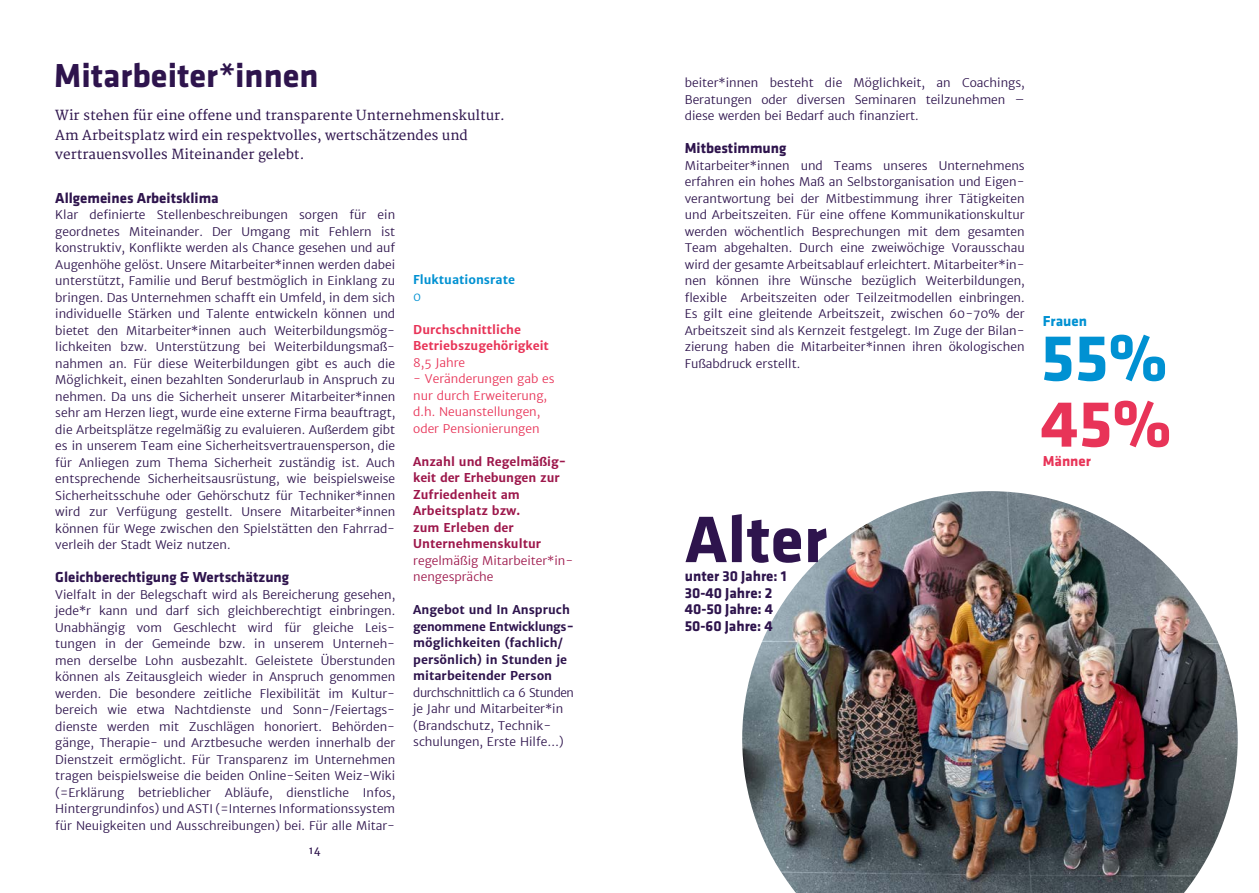
<style>
.page{position:relative;width:1259px;height:893px;background:#fff}
.page>*{position:absolute;margin:0;border:0;box-sizing:border-box;transform-origin:0 0}
.t1{font:700 68.1px "Klavika";color:#2e144d}
.t2{font:700 68.1px "Klavika";color:#0091d2}
.t3{font:700 68.1px "Klavika";color:#e83458}
.t4{font:700 34.5px "Klavika";color:#2e144d}
.t5{font:700 15px/16.5px "Klavika";color:#2e144d}
.t6{font:700 15px "Klavika";color:#0091d2}
.t7{font:700 15px "Klavika";color:#e83458}
.t8{font:13.5px/19.5px "Merriweather";color:#2e144d}
.t9{font:300 12px/16.5px "Merriweather Sans";color:#2e144d;text-align:justify}
.t10{font:700 12px/16.5px "Merriweather Sans";color:#2e144d}
.t11{font:700 12px/16.5px "Merriweather Sans";color:#9d174b}
.t12{font:300 12px/16.5px "Merriweather Sans";color:#e83458}
.t13{font:700 12px/16.5px "Merriweather Sans";color:#e83458}
.t14{font:300 12px/16.5px "Merriweather Sans";color:#9d174b}
.t15{font:700 12px "Merriweather Sans";color:#0091d2}
.t16{font:300 12px "Merriweather Sans";color:#0091d2}
.t17{font:10.5px "Merriweather Sans";color:#2e144d}
</style>
<div class="page">
<img style="left:742px;top:491px;width:495px;height:402px">
<h2 class="t4" style="left:54px;top:57px;width:266px">Mitarbeiter*innen</h2>
<p class="t8" style="left:55px;top:106px;width:451px">Wir stehen für eine offene und transparente Unternehmenskultur.<br>Am Arbeitsplatz wird ein respektvolles, wertschätzendes und vertrauensvolles Miteinander gelebt.</p>
<p class="t5" style="left:55px;top:190px;width:165px">Allgemeines Arbeitsklima</p>
<p class="t9" style="left:55px;top:207px;width:341px">Klar definierte Stellenbeschreibungen sorgen für ein geordnetes Miteinander. Der Umgang mit Fehlern ist konstruktiv, Konflikte werden als Chance gesehen und auf Augenhöhe gelöst. Unsere Mitarbeiter*innen werden dabei unterstützt, Familie und Beruf bestmöglich in Einklang zu bringen. Das Unternehmen schafft ein Umfeld, in dem sich individuelle Stärken und Talente entwickeln können und bietet den Mitarbeiter*innen auch Weiterbildungsmög&shy;lichkeiten bzw. Unterstützung bei Weiterbildungsmaß&shy;nahmen an. Für diese Weiterbildungen gibt es auch die Möglichkeit, einen bezahlten Sonderurlaub in Anspruch zu nehmen. Da uns die Sicherheit unserer Mitarbeiter*innen sehr am Herzen liegt, wurde eine externe Firma beauftragt, die Arbeitsplätze regelmäßig zu evaluieren. Außerdem gibt es in unserem Team eine Sicherheitsvertrauensperson, die für Anliegen zum Thema Sicherheit zuständig ist. Auch entsprechende Sicherheitsausrüstung, wie beispielsweise Sicherheitsschuhe oder Gehörschutz für Techniker*innen wird zur Verfügung gestellt. Unsere Mitarbeiter*innen können für Wege zwischen den Spielstätten den Fahrrad&shy;verleih der Stadt Weiz nutzen.</p>
<p class="t5" style="left:55px;top:569px;width:235px">Gleichberechtigung &amp; Wertschätzung</p>
<p class="t9" style="left:55px;top:586px;width:341px">Vielfalt in der Belegschaft wird als Bereicherung gesehen, jede*r kann und darf sich gleichberechtigt einbringen.<br>Unabhängig vom Geschlecht wird für gleiche Leis&shy;tungen in der Gemeinde bzw. in unserem Unterneh&shy;men derselbe Lohn ausbezahlt. Geleistete Überstunden können als Zeitausgleich wieder in Anspruch genommen werden. Die besondere zeitliche Flexibilität im Kultur&shy;bereich wie etwa Nachtdienste und Sonn-/Feiertags&shy;dienste werden mit Zuschlägen honoriert. Behörden&shy;gänge, Therapie- und Arztbesuche werden innerhalb der Dienstzeit ermöglicht. Für Transparenz im Unternehmen tragen beispielsweise die beiden Online-Seiten Weiz-Wiki (=Erklärung betrieblicher Abläufe, dienstliche Infos, Hintergrundinfos) und ASTI (=Internes Informationssystem für Neuigkeiten und Ausschreibungen) bei. Für alle Mitar-</p>
<p class="t15" style="left:413px;top:273px;width:103px">Fluktuationsrate</p>
<p class="t16" style="left:413px;top:289px;width:10px">0</p>
<p class="t13" style="left:413px;top:321px;width:137px">Durchschnittliche<br>Betriebszugehörigkeit</p>
<p class="t12" style="left:413px;top:354px;width:54px">8,5 Jahre</p>
<p class="t12" style="left:413px;top:371px;width:143px">- Veränderungen gab es nur durch Erweiterung, d.h. Neuanstellungen, oder Pensionierungen</p>
<p class="t11" style="left:413px;top:453px;width:155px">Anzahl und Regelmäßig&shy;keit der Erhebungen zur<br>Zufriedenheit am<br>Arbeitsplatz bzw.<br>zum Erleben der<br>Unternehmenskultur</p>
<p class="t14" style="left:413px;top:552px;width:162px">regelmäßig Mitarbeiter*in&shy;nengespräche</p>
<p class="t10" style="left:413px;top:602px;width:162px">Angebot und In Anspruch genommene Entwicklungs&shy;möglichkeiten (fachlich/ persönlich) in Stunden je mitarbeitender Person</p>
<p class="t9" style="left:413px;top:684px;width:162px;text-align:left">durchschnittlich ca 6 Stunden je Jahr und Mitarbeiter*in (Brandschutz, Technik&shy;schulungen, Erste Hilfe…)</p>
<p class="t17" style="left:309px;top:843px;width:13px">14</p>
<p class="t9" style="left:685px;top:75px;width:341px">beiter*innen besteht die Möglichkeit, an Coachings, Beratungen oder diversen Seminaren teilzunehmen – diese werden bei Bedarf auch finanziert.</p>
<p class="t5" style="left:685px;top:140px;width:103px">Mitbestimmung</p>
<p class="t9" style="left:685px;top:157px;width:341px">Mitarbeiter*innen und Teams unseres Unternehmens erfahren ein hohes Maß an Selbstorganisation und Eigen&shy;verantwortung bei der Mitbestimmung ihrer Tätigkeiten und Arbeitszeiten. Für eine offene Kommunikationskultur werden wöchentlich Besprechungen mit dem gesamten Team abgehalten. Durch eine zweiwöchige Vorausschau wird der gesamte Arbeitsablauf erleichtert. Mitarbeiter*in&shy;nen können ihre Wünsche bezüglich Weiterbildungen, flexible Arbeitszeiten oder Teilzeitmodellen einbringen.<br>Es gilt eine gleitende Arbeitszeit, zwischen 60-70% der Arbeitszeit sind als Kernzeit festgelegt. Im Zuge der Bilan&shy;zierung haben die Mitarbeiter*innen ihren ökologischen Fußabdruck erstellt.</p>
<p class="t6" style="left:1042px;top:313px;width:46px">Frauen</p>
<h1 class="t2" style="left:1040px;top:321px;width:129px">55%</h1>
<h1 class="t3" style="left:1040px;top:387px;width:133px">45%</h1>
<p class="t7" style="left:1042px;top:453px;width:50px">Männer</p>
<h1 class="t1" style="left:685px;top:502px;width:144px">Alter</h1>
<p class="t5" style="left:685px;top:568px;width:103px">unter 30 Jahre: 1<br>30-40 Jahre: 2<br>40-50 Jahre: 4<br>50-60 Jahre: 4</p>
</div>
